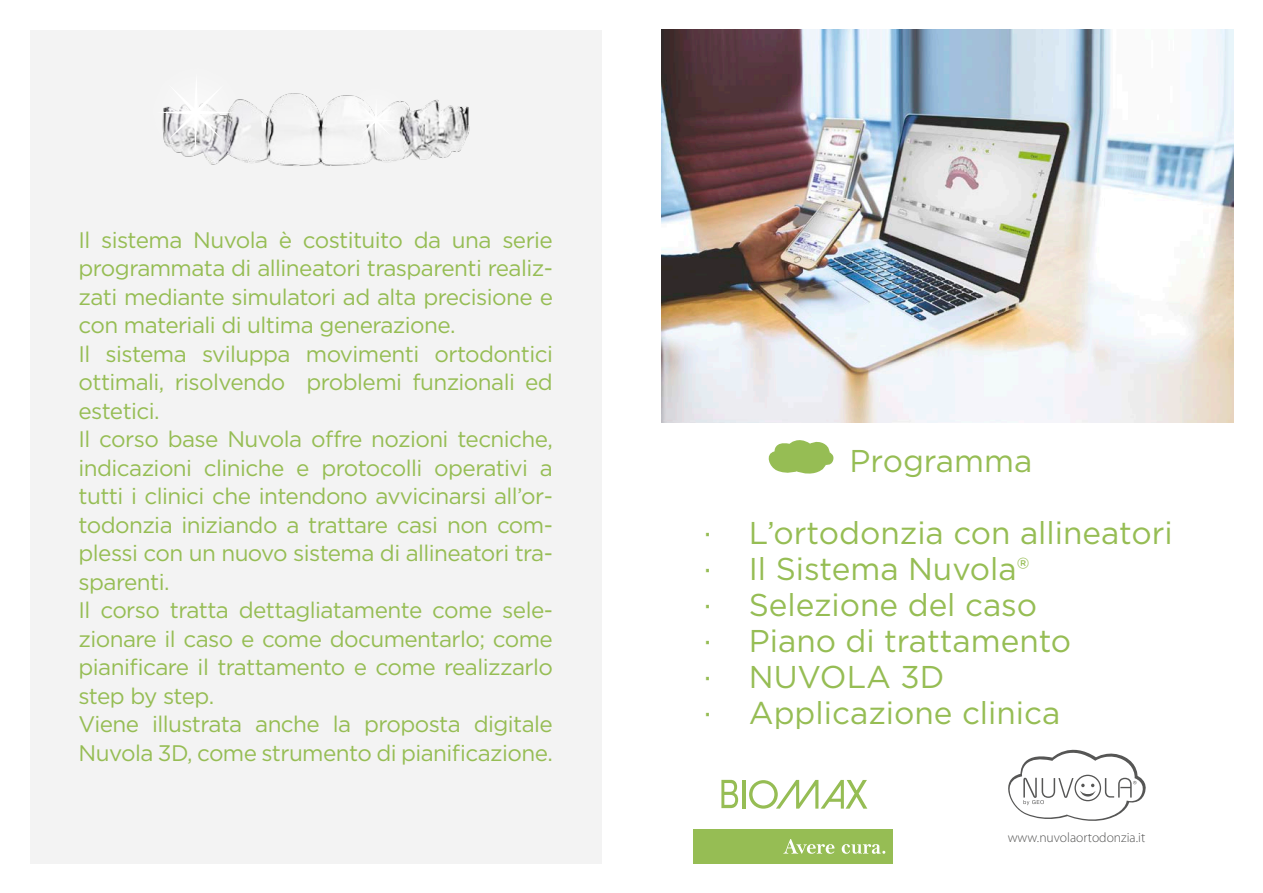
<style>
.page{position:relative;width:1263px;height:893px;background:#fff}
.page>*{position:absolute;margin:0;border:0;box-sizing:border-box;transform-origin:0 0}
.t1{font:31.5px/36px "Gotham";color:#96bd54}
.t2{font:22.5px/28.5px "Gotham";letter-spacing:-.025em;color:#96bd54}
.t3{font:300 13.65px "Myriad Pro";color:#565655}
</style>
<div class="page">
<div style="left:30px;top:30px;width:572px;height:833px;background:#f3f3f3"></div>
<hr style="left:742px;top:780px;width:4px;height:29px;background:#96bd54">
<svg style="left:749px;top:780px;width:118px;height:29px"></svg>
<svg style="left:721px;top:780px;width:17px;height:28px"></svg>
<svg style="left:1008px;top:749px;width:138px;height:72px"></svg>
<div style="left:693px;top:829px;width:200px;height:34px;background:#96bd54"></div>
<svg style="left:783px;top:839px;width:102px;height:15px"></svg>
<img style="left:661px;top:30px;width:572px;height:392px">
<img style="left:277px;top:93px;width:193px;height:73px">
<svg style="left:162px;top:84px;width:115px;height:81px"></svg>
<svg style="left:315px;top:93px;width:122px;height:73px"></svg>
<svg style="left:768px;top:440px;width:66px;height:34px"></svg>
<p class="t2" style="left:79px;top:225px;width:476px">Il sistema Nuvola è costituito da una serie programmata di allineatori trasparenti realiz&shy;zati mediante simulatori ad alta precisione e con materiali di ultima generazione.<br>Il sistema sviluppa movimenti ortodontici ottimali, risolvendo problemi funzionali ed estetici.<br>Il corso base Nuvola offre nozioni tecniche, indicazioni cliniche e protocolli operativi a tutti i clinici che intendono avvicinarsi all’or&shy;todonzia iniziando a trattare casi non com&shy;plessi con un nuovo sistema di allineatori tra&shy;sparenti.<br>Il corso tratta dettagliatamente come sele&shy;zionare il caso e come documentarlo; come pianificare il trattamento e come realizzarlo step by step.<br>Viene illustrata anche la proposta digitale Nuvola 3D, come strumento di pianificazione.</p>
<h1 class="t1" style="left:849px;top:442px;width:184px">Programma</h1>
<h1 class="t1" style="left:704px;top:514px;width:471px">· L’ortodonzia con allineatori · Il Sistema Nuvola®<br>· Selezione del caso<br>· Piano di trattamento<br>· NUVOLA 3D<br>· Applicazione clinica</h1>
<p class="t3" style="left:1008px;top:829px;width:139px">www.nuvolaortodonzia.it</p>
</div>
